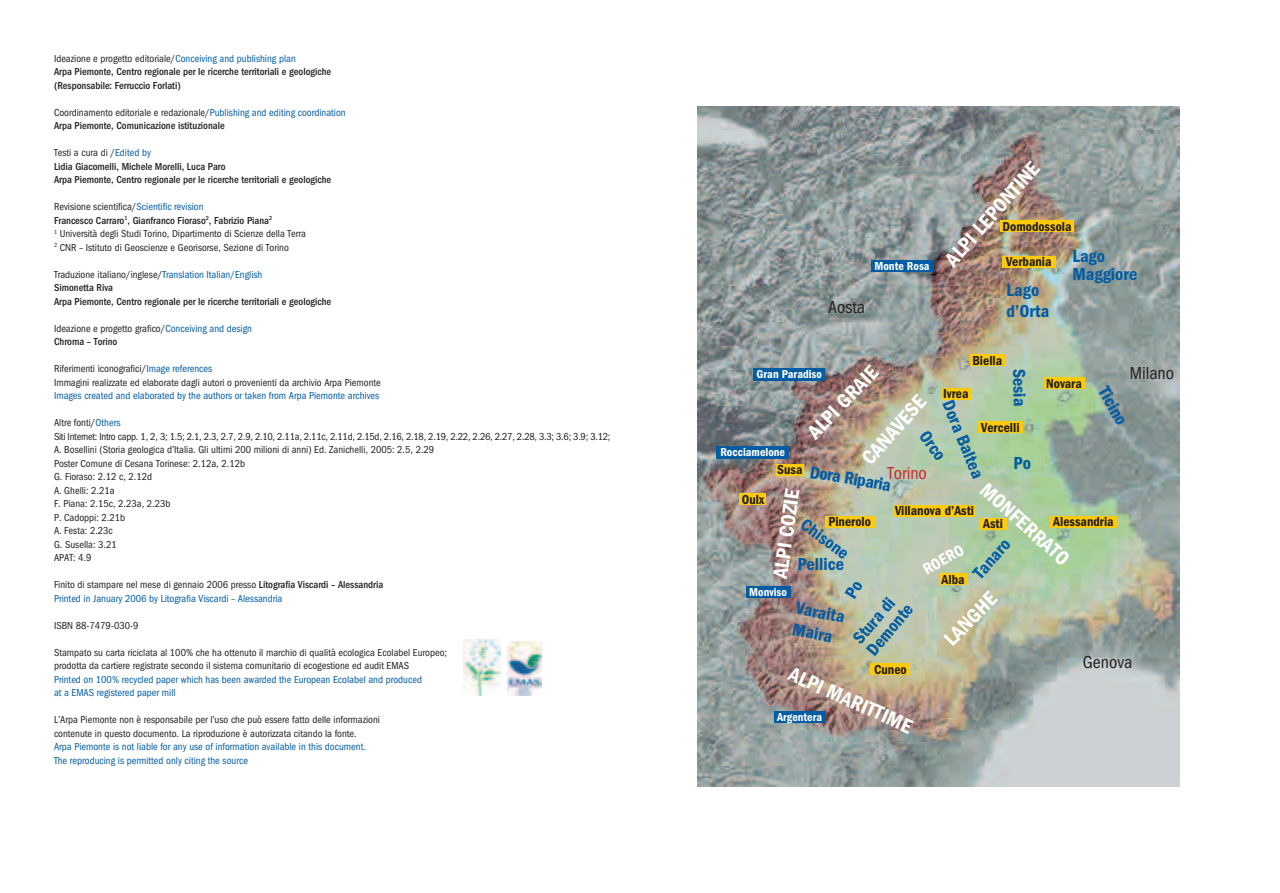
<style>
.page{position:relative;width:1280px;height:893px;background:#fff}
.page>*{position:absolute;margin:0;border:0;box-sizing:border-box;transform-origin:0 0}
.testo_geo_ita{font:600 condensed 21px "Franklin Gothic";color:#fff}
.testo_geo_ita-2{font:600 condensed 18px "Franklin Gothic";color:#015ca3}
.testo_geo_ita-3{font:condensed 18px "Franklin Gothic";color:#231f20}
.t1{font:condensed 18px "Franklin Gothic";color:#d1232a}
.testo_geo_ita-4{font:600 condensed 16.5px "Franklin Gothic";color:#fff}
.t2{font:600 condensed 13.5px "Franklin Gothic";color:#231f20}
.testo_geo_ita-5{font:600 condensed 12px "Franklin Gothic";color:#fff}
.testo_geo_ita-6{font:condensed 10.5px/13.5px "Franklin Gothic";color:#231f20}
.testo_geo_ita-7{font:500 condensed 10.5px "Franklin Gothic";color:#231f20}
.testo_geo_ita-8{font:condensed 10.5px/13.5px "Franklin Gothic";color:#015ca3}
.s1{color:#015ca3}
.s2{font-weight:500}
</style>
<div class="page">
<img style="left:507px;top:641px;width:34px;height:55px">
<img style="left:463px;top:640px;width:38px;height:56px">
<img style="left:697px;top:106px;width:482px;height:681px">
<div style="left:1050px;top:516px;width:66px;height:11px;background:#feca0a"></div>
<div style="left:871px;top:261px;width:62px;height:11px;background:#015ca3"></div>
<div style="left:716px;top:446px;width:73px;height:13px;background:#015ca3"></div>
<div style="left:774px;top:711px;width:51px;height:12px;background:#015ca3"></div>
<div style="left:754px;top:368px;width:71px;height:12px;background:#015ca3"></div>
<div style="left:1000px;top:221px;width:74px;height:11px;background:#feca0a"></div>
<div style="left:1002px;top:256px;width:53px;height:11px;background:#feca0a"></div>
<div style="left:970px;top:355px;width:34px;height:11px;background:#feca0a"></div>
<div style="left:941px;top:388px;width:30px;height:11px;background:#feca0a"></div>
<div style="left:1044px;top:378px;width:40px;height:11px;background:#feca0a"></div>
<div style="left:978px;top:422px;width:45px;height:11px;background:#feca0a"></div>
<div style="left:776px;top:464px;width:28px;height:11px;background:#feca0a"></div>
<div style="left:740px;top:494px;width:26px;height:11px;background:#feca0a"></div>
<div style="left:825px;top:516px;width:49px;height:11px;background:#feca0a"></div>
<div style="left:871px;top:664px;width:39px;height:11px;background:#feca0a"></div>
<div style="left:939px;top:573px;width:28px;height:12px;background:#feca0a"></div>
<div style="left:979px;top:518px;width:28px;height:11px;background:#feca0a"></div>
<div style="left:894px;top:505px;width:81px;height:11px;background:#feca0a"></div>
<div style="left:746px;top:586px;width:44px;height:12px;background:#015ca3"></div>
<svg style="left:845px;top:580px;width:18px;height:19px"></svg>
<p class="testo_geo_ita-6" style="left:54px;top:52px;width:243px">Ideazione e progetto editoriale/<span class="s1">Conceiving and publishing plan</span></p>
<p class="testo_geo_ita-7" style="left:54px;top:66px;width:279px">Arpa Piemonte, Centro regionale per le ricerche territoriali e geologiche</p>
<p class="testo_geo_ita-7" style="left:54px;top:79px;width:128px">(Responsabile: Ferruccio Forlati)</p>
<p class="testo_geo_ita-6" style="left:54px;top:106px;width:293px">Coordinamento editoriale e redazionale/<span class="s1">Publishing and editing coordination</span></p>
<p class="testo_geo_ita-7" style="left:54px;top:120px;width:172px">Arpa Piemonte, Comunicazione istituzionale</p>
<p class="testo_geo_ita-6" style="left:54px;top:146px;width:98px">Testi a cura di /<span class="s1">Edited by</span></p>
<p class="testo_geo_ita-7" style="left:54px;top:160px;width:173px">Lidia Giacomelli, Michele Morelli, Luca Paro</p>
<p class="testo_geo_ita-7" style="left:54px;top:174px;width:279px">Arpa Piemonte, Centro regionale per le ricerche territoriali e geologiche</p>
<p class="testo_geo_ita-6" style="left:54px;top:200px;width:151px">Revisione scientifica/<span class="s1">Scientific revision</span></p>
<p class="testo_geo_ita-7" style="left:54px;top:214px;width:220px">Francesco Carraro<sup>1</sup>, Gianfranco Fioraso<sup>2</sup>, Fabrizio Piana<sup>2</sup></p>
<p class="testo_geo_ita-6" style="left:54px;top:227px;width:254px"><sup>1</sup> Università degli Studi Torino, Dipartimento di Scienze della Terra</p>
<p class="testo_geo_ita-6" style="left:54px;top:241px;width:236px"><sup>2</sup> CNR – Istituto di Geoscienze e Georisorse, Sezione di Torino</p>
<p class="testo_geo_ita-6" style="left:54px;top:268px;width:210px">Traduzione italiano/inglese/<span class="s1">Translation Italian/English</span></p>
<p class="testo_geo_ita-7" style="left:54px;top:282px;width:60px">Simonetta Riva</p>
<p class="testo_geo_ita-7" style="left:54px;top:295px;width:279px">Arpa Piemonte, Centro regionale per le ricerche territoriali e geologiche</p>
<p class="testo_geo_ita-6" style="left:54px;top:322px;width:200px">Ideazione e progetto grafico/<span class="s1">Conceiving and design</span></p>
<p class="testo_geo_ita-7" style="left:54px;top:336px;width:65px">Chroma – Torino</p>
<p class="testo_geo_ita-6" style="left:54px;top:362px;width:160px">Riferimenti iconografici/<span class="s1">Image references</span></p>
<p class="testo_geo_ita-6" style="left:54px;top:376px;width:328px">Immagini realizzate ed elaborate dagli autori o provenienti da archivio Arpa Piemonte</p>
<p class="testo_geo_ita-8" style="left:54px;top:389px;width:327px">Images created and elaborated by the authors or taken from Arpa Piemonte archives</p>
<p class="testo_geo_ita-6" style="left:54px;top:416px;width:68px">Altre fonti/<span class="s1">Others</span></p>
<p class="testo_geo_ita-6" style="left:54px;top:430px;width:558px">Siti Internet: Intro capp. 1, 2, 3; 1.5; 2.1, 2.3, 2.7, 2.9, 2.10, 2.11a, 2.11c, 2.11d, 2.15d, 2.16, 2.18, 2.19, 2.22, 2.26, 2.27, 2.28, 3.3; 3.6; 3.9; 3.12;<br>A. Bosellini (Storia geologica d’Italia. Gli ultimi 200 milioni di anni) Ed. Zanichelli, 2005: 2.5, 2.29</p>
<p class="testo_geo_ita-6" style="left:54px;top:457px;width:193px">Poster Comune di Cesana Torinese: 2.12a, 2.12b</p>
<p class="testo_geo_ita-6" style="left:54px;top:470px;width:100px">G. Fioraso: 2.12 c, 2.12d</p>
<p class="testo_geo_ita-6" style="left:54px;top:484px;width:62px">A. Ghelli: 2.21a</p>
<p class="testo_geo_ita-6" style="left:54px;top:497px;width:118px">F. Piana: 2.15c, 2.23a, 2.23b</p>
<p class="testo_geo_ita-6" style="left:54px;top:511px;width:73px">P. Cadoppi: 2.21b</p>
<p class="testo_geo_ita-6" style="left:54px;top:524px;width:60px">A. Festa: 2.23c</p>
<p class="testo_geo_ita-6" style="left:54px;top:538px;width:64px">G. Susella: 3.21</p>
<p class="testo_geo_ita-6" style="left:54px;top:551px;width:39px">APAT: 4.9</p>
<p class="testo_geo_ita-6" style="left:54px;top:578px;width:331px">Finito di stampare nel mese di gennaio 2006 presso <span class="s2">Litografia Viscardi – Alessandria</span></p>
<p class="testo_geo_ita-8" style="left:54px;top:592px;width:230px">Printed in January 2006 by Litografia Viscardi – Alessandria</p>
<p class="testo_geo_ita-6" style="left:54px;top:619px;width:86px">ISBN 88-7479-030-9</p>
<p class="testo_geo_ita-6" style="left:54px;top:646px;width:395px">Stampato su carta riciclata al 100% che ha ottenuto il marchio di qualità ecologica Ecolabel Europeo; prodotta da cartiere registrate secondo il sistema comunitario di ecogestione ed audit EMAS</p>
<p class="testo_geo_ita-8" style="left:54px;top:673px;width:370px">Printed on 100% recycled paper which has been awarded the European Ecolabel and produced at a EMAS registered paper mill</p>
<p class="testo_geo_ita-6" style="left:54px;top:713px;width:328px">L’Arpa Piemonte non è responsabile per l’uso che può essere fatto delle informazioni contenute in questo documento. La riproduzione è autorizzata citando la fonte.</p>
<p class="testo_geo_ita-8" style="left:54px;top:740px;width:313px">Arpa Piemonte is not liable for any use of information available in this document.<br>The reproducing is permitted only citing the source</p>
<p class="testo_geo_ita-5" style="left:874px;top:259px;width:57px">Monte Rosa</p>
<p class="testo_geo_ita-3" style="left:828px;top:297px;width:39px">Aosta</p>
<p class="testo_geo_ita" style="left:940px;top:254px;width:132px;rotate:-48deg">ALPI LEPONTINE</p>
<p class="t2" style="left:1002px;top:219px;width:70px">Domodossola</p>
<p class="t2" style="left:1006px;top:254px;width:47px">Verbania</p>
<p class="testo_geo_ita-2" style="left:1072px;top:246px;width:34px">Lago</p>
<p class="testo_geo_ita-2" style="left:1072px;top:264px;width:66px">Maggiore</p>
<p class="testo_geo_ita-2" style="left:1007px;top:279px;width:34px">Lago</p>
<p class="testo_geo_ita-2" style="left:1007px;top:300px;width:44px">d’Orta</p>
<p class="t2" style="left:972px;top:353px;width:31px">Biella</p>
<p class="testo_geo_ita" style="left:802px;top:427px;width:93px;rotate:-46deg">ALPI GRAIE</p>
<p class="testo_geo_ita-3" style="left:1130px;top:363px;width:46px">Milano</p>
<p class="testo_geo_ita-2" style="left:1029px;top:368px;width:39px;rotate:89deg">Sesia</p>
<p class="testo_geo_ita-5" style="left:757px;top:367px;width:67px">Gran Paradiso</p>
<p class="t2" style="left:1046px;top:375px;width:37px">Novara</p>
<p class="testo_geo_ita-2" style="left:1112px;top:383px;width:42px;rotate:60deg">Ticino</p>
<p class="t2" style="left:943px;top:386px;width:27px">Ivrea</p>
<p class="testo_geo_ita" style="left:857px;top:454px;width:87px;rotate:-48deg">CANAVESE</p>
<p class="testo_geo_ita-2" style="left:957px;top:397px;width:84px;rotate:68deg">Dora Baltea</p>
<p class="t2" style="left:981px;top:419px;width:40px">Vercelli</p>
<p class="testo_geo_ita-2" style="left:932px;top:426px;width:33px;rotate:54deg">Orco</p>
<p class="testo_geo_ita-5" style="left:720px;top:445px;width:66px">Rocciamelone</p>
<p class="testo_geo_ita-2" style="left:1013px;top:452px;width:19px">Po</p>
<p class="t2" style="left:777px;top:462px;width:27px">Susa</p>
<p class="testo_geo_ita-2" style="left:812px;top:462px;width:83px;rotate:9deg">Dora Riparia</p>
<p class="t1" style="left:887px;top:463px;width:41px">Torino</p>
<p class="testo_geo_ita" style="left:991px;top:478px;width:114px;rotate:42deg">MONFERRATO</p>
<p class="testo_geo_ita" style="left:939px;top:633px;width:67px;rotate:-45deg">LANGHE</p>
<p class="testo_geo_ita" style="left:768px;top:577px;width:92px;rotate:-82deg">ALPI COZIE</p>
<p class="t2" style="left:742px;top:491px;width:24px">Oulx</p>
<p class="t2" style="left:895px;top:503px;width:81px">Villanova d’Asti</p>
<p class="t2" style="left:1053px;top:514px;width:62px">Alessandria</p>
<p class="t2" style="left:828px;top:514px;width:44px">Pinerolo</p>
<p class="testo_geo_ita-2" style="left:809px;top:514px;width:57px;rotate:36deg">Chisone</p>
<p class="testo_geo_ita-2" style="left:797px;top:554px;width:48px">Pellice</p>
<p class="testo_geo_ita-2" style="left:798px;top:597px;width:51px;rotate:11deg">Varaita</p>
<p class="testo_geo_ita-2" style="left:795px;top:619px;width:42px;rotate:11deg">Maira</p>
<p class="t2" style="left:983px;top:516px;width:21px">Asti</p>
<p class="testo_geo_ita-2" style="left:968px;top:569px;width:48px;rotate:-49deg">Tanaro</p>
<p class="testo_geo_ita-4" style="left:919px;top:562px;width:46px;rotate:-29deg">ROERO</p>
<p class="t2" style="left:941px;top:571px;width:25px">Alba</p>
<p class="testo_geo_ita-5" style="left:749px;top:585px;width:39px">Monviso</p>
<p class="testo_geo_ita-2" style="left:848px;top:635px;width:56px;rotate:-50deg">Stura di</p>
<p class="testo_geo_ita-2" style="left:862px;top:647px;width:63px;rotate:-50deg">Demonte</p>
<p class="testo_geo_ita-3" style="left:1083px;top:652px;width:51px">Genova</p>
<p class="t2" style="left:874px;top:661px;width:34px">Cuneo</p>
<p class="testo_geo_ita" style="left:795px;top:662px;width:135px;rotate:24deg">ALPI MARITTIME</p>
<p class="testo_geo_ita-5" style="left:777px;top:710px;width:47px">Argentera</p>
</div>
